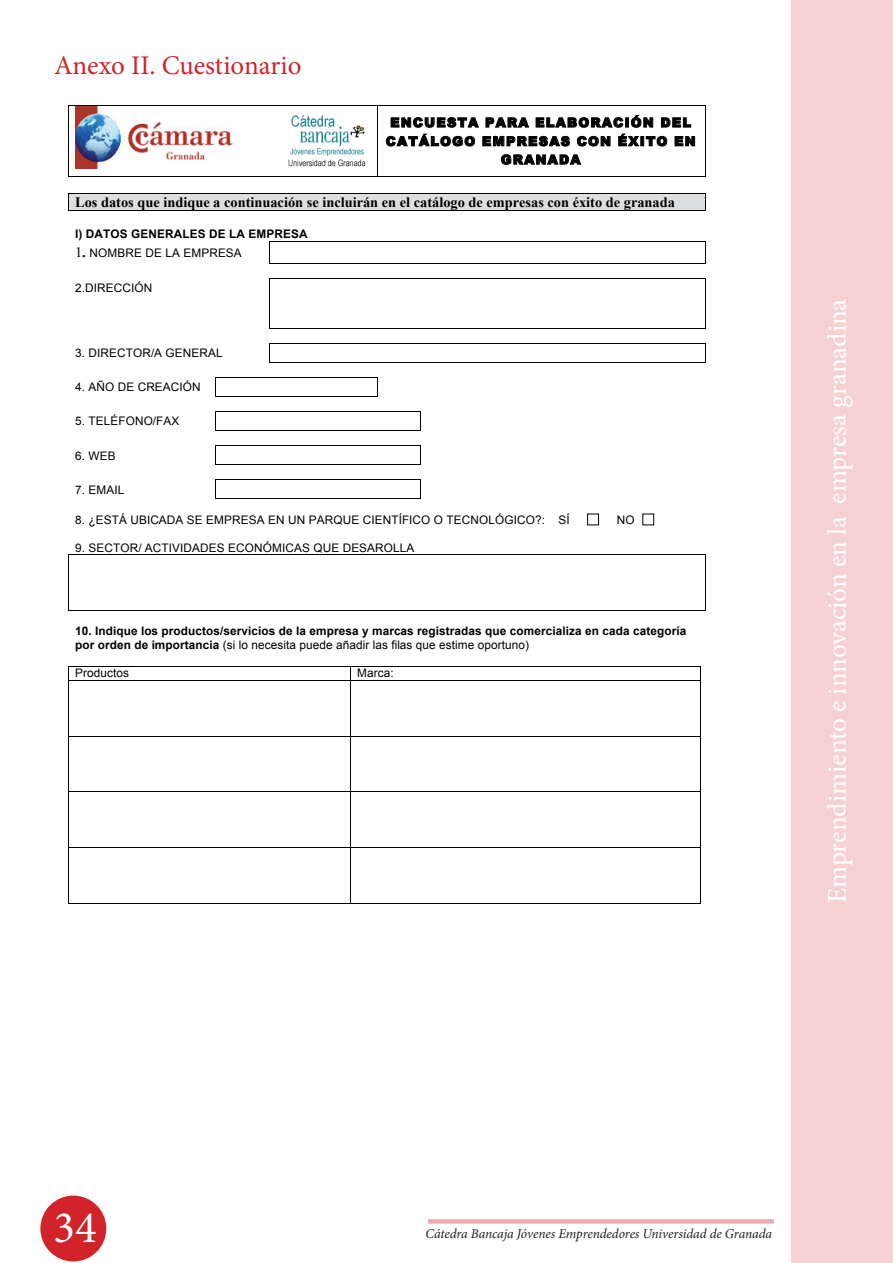
<style>
.page{position:relative;width:893px;height:1263px;background:#fff}
.page>*{position:absolute;margin:0;border:0;box-sizing:border-box;transform-origin:0 0}
.t1{font:45px "Minion Pro";color:#fff}
.t2{font:27px "Minion Pro";letter-spacing:-.01em;color:#fff}
.t3{font:27px "Minion Pro";letter-spacing:-.005em;color:#d1232a}
.t4{font:700 14.4px "Times New Roman";color:#000}
.t5{font:italic 13.5px "Minion Pro";letter-spacing:-.005em;color:#231f20}
.t6{font:900 12.9px/18.6px "Arial";letter-spacing:.1em;color:#000;text-align:center}
.t7{font:11.85px "Arial";letter-spacing:.01em;color:#000}
.t8{font:700 11.85px/13.8px "Arial";letter-spacing:.01em;color:#000}
.s1{font-family:"Times New Roman";font-size:14.4px}
.s2{font-family:"Times New Roman";font-weight:700;font-size:14.4px}
.s3{font-weight:400}
</style>
<div class="page">
<div style="left:41px;top:1196px;width:65px;height:65px;background:#d1232a;border-radius:50%"></div>
<div style="left:40px;top:1195px;width:66px;height:66px;border:2px solid #d1232a;border-radius:50%"></div>
<div style="left:791px;top:1px;width:101px;height:1262px;background:#f5d1d2"></div>
<hr style="left:892px;top:1px;width:1px;height:1262px;background:#d1232a">
<div style="left:428px;top:1219px;width:346px;height:5px;background:#eda9ac"></div>
<img style="left:75px;top:106px;width:160px;height:62px">
<img style="left:288px;top:115px;width:77px;height:52px">
<svg style="left:391px;top:117px;width:88px;height:11px"></svg>
<svg style="left:486px;top:118px;width:43px;height:10px"></svg>
<svg style="left:536px;top:115px;width:117px;height:13px"></svg>
<svg style="left:661px;top:118px;width:30px;height:9px"></svg>
<svg style="left:386px;top:134px;width:89px;height:12px"></svg>
<svg style="left:483px;top:136px;width:87px;height:10px"></svg>
<svg style="left:577px;top:136px;width:33px;height:10px"></svg>
<svg style="left:618px;top:134px;width:49px;height:12px"></svg>
<svg style="left:675px;top:136px;width:20px;height:10px"></svg>
<svg style="left:501px;top:154px;width:80px;height:11px"></svg>
<hr style="left:69px;top:105px;width:308px;height:1px;background:#000">
<hr style="left:377px;top:105px;width:328px;height:1px;background:#000">
<hr style="left:68px;top:106px;width:1px;height:70px;background:#000">
<hr style="left:69px;top:176px;width:308px;height:1px;background:#000">
<hr style="left:377px;top:106px;width:1px;height:70px;background:#000">
<hr style="left:377px;top:176px;width:328px;height:1px;background:#000">
<hr style="left:705px;top:106px;width:1px;height:70px;background:#000">
<div style="left:75px;top:194px;width:624px;height:16px;background:#dddee0"></div>
<hr style="left:69px;top:193px;width:636px;height:1px;background:#000">
<svg style="left:68px;top:193px;width:1px;height:18px"></svg>
<hr style="left:69px;top:210px;width:636px;height:1px;background:#000">
<svg style="left:705px;top:193px;width:1px;height:18px"></svg>
<hr style="left:269px;top:241px;width:436px;height:1px;background:#000">
<svg style="left:269px;top:242px;width:1px;height:21px"></svg>
<hr style="left:269px;top:263px;width:436px;height:1px;background:#000">
<svg style="left:705px;top:241px;width:1px;height:23px"></svg>
<hr style="left:269px;top:278px;width:436px;height:1px;background:#000">
<hr style="left:269px;top:278px;width:1px;height:50px;background:#000">
<hr style="left:269px;top:328px;width:436px;height:1px;background:#000">
<hr style="left:705px;top:278px;width:1px;height:50px;background:#000">
<hr style="left:269px;top:343px;width:436px;height:1px;background:#000">
<svg style="left:269px;top:344px;width:1px;height:18px"></svg>
<hr style="left:269px;top:362px;width:436px;height:1px;background:#000">
<svg style="left:705px;top:343px;width:1px;height:20px"></svg>
<hr style="left:216px;top:377px;width:161px;height:1px;background:#000">
<svg style="left:215px;top:377px;width:1px;height:20px"></svg>
<hr style="left:216px;top:396px;width:161px;height:1px;background:#000">
<svg style="left:377px;top:377px;width:1px;height:20px"></svg>
<hr style="left:216px;top:411px;width:204px;height:1px;background:#000">
<svg style="left:215px;top:411px;width:1px;height:20px"></svg>
<hr style="left:216px;top:430px;width:204px;height:1px;background:#000">
<svg style="left:420px;top:411px;width:1px;height:20px"></svg>
<hr style="left:216px;top:445px;width:204px;height:1px;background:#000">
<svg style="left:215px;top:445px;width:1px;height:20px"></svg>
<hr style="left:216px;top:465px;width:204px;height:1px;background:#000">
<svg style="left:420px;top:445px;width:1px;height:20px"></svg>
<hr style="left:216px;top:480px;width:204px;height:1px;background:#000">
<svg style="left:215px;top:480px;width:1px;height:19px"></svg>
<hr style="left:216px;top:499px;width:204px;height:1px;background:#000">
<svg style="left:420px;top:480px;width:1px;height:19px"></svg>
<div style="left:587px;top:513px;width:12px;height:12px;border:1px solid #000"></div>
<hr style="left:69px;top:554px;width:636px;height:1px;background:#000">
<hr style="left:68px;top:555px;width:1px;height:55px;background:#000">
<hr style="left:69px;top:610px;width:636px;height:1px;background:#000">
<hr style="left:705px;top:555px;width:1px;height:55px;background:#000">
<hr style="left:69px;top:666px;width:281px;height:1px;background:#000">
<hr style="left:351px;top:666px;width:349px;height:1px;background:#000">
<svg style="left:68px;top:666px;width:1px;height:15px"></svg>
<hr style="left:69px;top:680px;width:281px;height:1px;background:#000">
<svg style="left:350px;top:666px;width:1px;height:15px"></svg>
<hr style="left:351px;top:680px;width:349px;height:1px;background:#000">
<svg style="left:700px;top:666px;width:1px;height:15px"></svg>
<hr style="left:68px;top:681px;width:1px;height:55px;background:#000">
<hr style="left:350px;top:681px;width:1px;height:55px;background:#000">
<hr style="left:700px;top:681px;width:1px;height:55px;background:#000">
<hr style="left:69px;top:736px;width:281px;height:1px;background:#000">
<hr style="left:351px;top:736px;width:349px;height:1px;background:#000">
<hr style="left:68px;top:736px;width:1px;height:55px;background:#000">
<hr style="left:350px;top:736px;width:1px;height:55px;background:#000">
<hr style="left:700px;top:736px;width:1px;height:55px;background:#000">
<hr style="left:69px;top:791px;width:281px;height:1px;background:#000">
<hr style="left:351px;top:791px;width:349px;height:1px;background:#000">
<hr style="left:68px;top:792px;width:1px;height:55px;background:#000">
<hr style="left:350px;top:792px;width:1px;height:55px;background:#000">
<hr style="left:700px;top:792px;width:1px;height:55px;background:#000">
<hr style="left:69px;top:847px;width:281px;height:1px;background:#000">
<hr style="left:351px;top:847px;width:349px;height:1px;background:#000">
<hr style="left:68px;top:848px;width:1px;height:55px;background:#000">
<hr style="left:69px;top:903px;width:281px;height:1px;background:#000">
<hr style="left:350px;top:848px;width:1px;height:55px;background:#000">
<hr style="left:351px;top:903px;width:349px;height:1px;background:#000">
<hr style="left:700px;top:848px;width:1px;height:55px;background:#000">
<h2 class="t3" style="left:54px;top:47px;width:249px">Anexo II. Cuestionario</h2>
<p class="t6" style="left:386px;top:113px;width:311px">ENCUESTA PARA ELABORACIÓN DEL<br>CATÁLOGO EMPRESAS CON ÉXITO EN<br>GRANADA</p>
<p class="t4" style="left:75px;top:192px;width:601px">Los datos que indique a continuación se incluirán en el catálogo de empresas con éxito de granada</p>
<p class="t8" style="left:75px;top:227px;width:234px">I) DATOS GENERALES DE LA EMPRESA</p>
<p class="t7" style="left:75px;top:245px;width:168px"><span class="s1">1</span><span class="s2">.</span> NOMBRE DE LA EMPRESA</p>
<p class="t7" style="left:75px;top:280px;width:79px">2.DIRECCIÓN</p>
<p class="t7" style="left:75px;top:345px;width:149px">3. DIRECTOR/A GENERAL</p>
<p class="t7" style="left:75px;top:379px;width:127px">4. AÑO DE CREACIÓN</p>
<p class="t7" style="left:75px;top:413px;width:106px">5. TELÉFONO/FAX</p>
<p class="t7" style="left:75px;top:448px;width:42px">6. WEB</p>
<p class="t7" style="left:75px;top:482px;width:51px">7. EMAIL</p>
<p class="t7" style="left:75px;top:512px;width:496px">8. ¿ESTÁ UBICADA SE EMPRESA EN UN PARQUE CIENTÍFICO O TECNOLÓGICO?: SÍ</p>
<p class="t7" style="left:617px;top:512px;width:19px">NO</p>
<p class="t7" style="left:75px;top:540px;width:341px">9. SECTOR/ ACTIVIDADES ECONÓMICAS QUE DESAROLLA</p>
<p class="t8" style="left:75px;top:625px;width:613px">10. Indique los productos/servicios de la empresa y marcas registradas que comercializa en cada categoría por orden de importancia <span class="s3">(si lo necesita puede añadir las filas que estime oportuno)</span></p>
<p class="t7" style="left:75px;top:665px;width:55px">Productos</p>
<p class="t7" style="left:357px;top:665px;width:38px">Marca:</p>
<h2 class="t2" style="left:819px;top:903px;width:606px;rotate:-90deg">Emprendimiento e innovación en la empresa granadina</h2>
<h1 class="t1" style="left:54px;top:1197px;width:45px">34</h1>
<p class="t5" style="left:426px;top:1225px;width:348px">Cátedra Bancaja Jóvenes Emprendedores Universidad de Granada</p>
</div>
